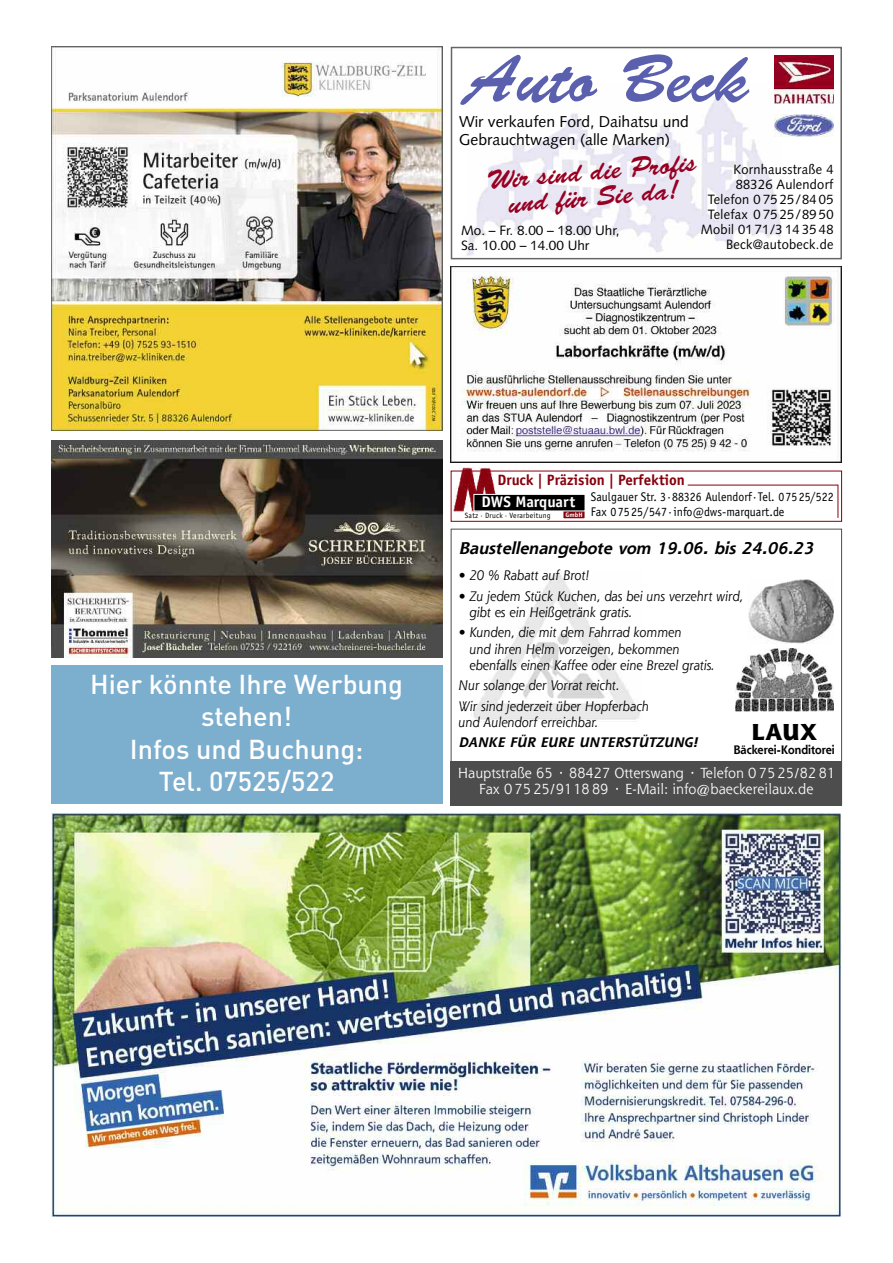
<style>
.page{position:relative;width:893px;height:1263px;background:#fff}
.page>*{position:absolute;margin:0;border:0;box-sizing:border-box;transform-origin:0 0}
.t1{font:67.5px "Brush Script";color:#5a60ad}
.t2{font:500 27px/32.4px "DIN";color:#fff;text-align:center}
.t3{font:27px/25.5px "Brush Script";color:#970023;text-align:center}
.t4{font:800 22.5px "Shannon";color:#000;scale:1.05 1}
.t5{font:italic 700 16.5px "Shannon";color:#000}
.t6{font:15.75px/18px "Syntax";color:#000}
.t7{font:700 15.45px "Officina Sans";color:#fff}
.t8{font:700 15px "Officina Sans";color:#88000d}
.t9{font:14.25px/16.8px "Shannon";color:#fff;text-align:center}
.t10{font:italic 13.5px/16.2px "Shannon";color:#000}
.t11{font:13.5px/15px "Syntax";letter-spacing:.02em;color:#000;text-align:right;scale:.95 1}
.t12{font:13.5px/15px "Syntax";color:#000}
.t13{font:italic 700 13.5px "Shannon";color:#000}
.t14{font:12.6px "Officina Sans";letter-spacing:.005em;color:#000;scale:.94 1}
.t15{font:12.6px "Officina Sans";letter-spacing:.005em;color:#000;scale:.95 1}
.t16{font:700 12px "Shannon";color:#000;scale:.93 1}
.t17{font:7.65px "Officina Sans";letter-spacing:.025em;color:#000}
.s1{font-weight:700;font-size:6.45px;color:#fff}
</style>
<div class="page">
<img style="left:466px;top:87px;width:315px;height:169px">
<div style="left:451px;top:47px;width:391px;height:212px;border:2px solid #666"></div>
<svg style="left:774px;top:112px;width:54px;height:28px"></svg>
<img style="left:774px;top:115px;width:59px;height:21px">
<svg style="left:774px;top:103px;width:59px;height:5px"></svg>
<img style="left:774px;top:55px;width:59px;height:48px">
<div style="left:451px;top:471px;width:391px;height:51px;border:1px solid #88000d"></div>
<div style="left:563px;top:510px;width:22px;height:9px;background:#88000d"></div>
<img style="left:453px;top:467px;width:47px;height:45px">
<div style="left:474px;top:494px;width:111px;height:17px;background:#000"></div>
<div style="left:474px;top:494px;width:111px;height:17px;border:1px solid #fff"></div>
<hr style="left:688px;top:485px;width:150px;height:1px;background:#88000d">
<hr style="left:838px;top:485px;width:1px;height:33px;background:#88000d">
<img style="left:51px;top:812px;width:791px;height:404px">
<img style="left:51px;top:47px;width:391px;height:384px">
<img style="left:451px;top:267px;width:391px;height:195px">
<img style="left:749px;top:579px;width:84px;height:65px">
<img style="left:473px;top:573px;width:167px;height:147px">
<div style="left:451px;top:761px;width:391px;height:44px;background:#4d4d4d"></div>
<img style="left:735px;top:648px;width:98px;height:63px">
<img style="left:51px;top:440px;width:391px;height:217px">
<div style="left:51px;top:666px;width:391px;height:138px;background:#7caece"></div>
<h1 class="t1" style="left:465px;top:53px;width:285px">Auto Beck</h1>
<p class="t6" style="left:459px;top:114px;width:231px">Wir verkaufen Ford, Daihatsu und<br>Gebrauchtwagen (alle Marken)</p>
<h2 class="t3" style="left:486px;top:170px;width:212px;rotate:-5deg">Wir sind die Profis und für Sie da!</h2>
<p class="t11" style="left:701px;top:163px;width:141px">Kornhausstraße 4<br>88326 Aulendorf<br>Telefon 0 75 25/84 05<br>Telefax 0 75 25/89 50<br>Mobil 01 71/3 14 35 48<br>Beck@autobeck.de</p>
<p class="t12" style="left:461px;top:224px;width:160px">Mo. – Fr. 8.00 – 18.00 Uhr,<br>Sa. 10.00 – 14.00 Uhr</p>
<h2 class="t2" style="left:90px;top:668px;width:314px">Hier könnte Ihre Werbung stehen!<br>Infos und Buchung:<br>Tel. 07525/522</h2>
<p class="t8" style="left:498px;top:474px;width:189px">Druck | Präzision | Perfektion</p>
<p class="t14" style="left:591px;top:492px;width:260px">Saulgauer Str. 3·88326 Aulendorf·Tel. 07525/522</p>
<p class="t7" style="left:481px;top:495px;width:95px">DWS Marquart</p>
<p class="t17" style="left:465px;top:512px;width:87px">Satz · Druck · Verarbeitung</p>
<p class="t15" style="left:565px;top:507px;width:232px"><span class="s1">GmbH</span> Fax 07525/547·info@dws-marquart.de</p>
<p class="t5" style="left:459px;top:542px;width:360px">Baustellenangebote vom 19.06. bis 24.06.23</p>
<p class="t10" style="left:459px;top:569px;width:132px">• 20 % Rabatt auf Brot!</p>
<p class="t10" style="left:469px;top:589px;width:275px;text-indent:-11px">• Zu jedem Stück Kuchen, das bei uns verzehrt wird, gibt es ein Heißgetränk gratis.</p>
<p class="t10" style="left:469px;top:626px;width:247px;text-indent:-11px">• Kunden, die mit dem Fahrrad kommen<br>und ihren Helm vorzeigen, bekommen ebenfalls einen Kaffee oder eine Brezel gratis.</p>
<p class="t10" style="left:459px;top:677px;width:192px;line-height:20.4px">Nur solange der Vorrat reicht.<br>Wir sind jederzeit über Hopferbach</p>
<p class="t10" style="left:459px;top:715px;width:141px">und Aulendorf erreichbar.</p>
<p class="t13" style="left:459px;top:738px;width:243px">DANKE FÜR EURE UNTERSTÜTZUNG!</p>
<h3 class="t4" style="left:751px;top:723px;width:64px">LAUX</h3>
<p class="t16" style="left:733px;top:745px;width:111px">Bäckerei-Konditorei</p>
<p class="t9" style="left:458px;top:766px;width:379px">Hauptstraße 65 · 88427 Otterswang · Telefon 0 75 25/82 81<br>Fax 0 75 25/9118 89 · E-Mail: info@baeckereilaux.de</p>
</div>
